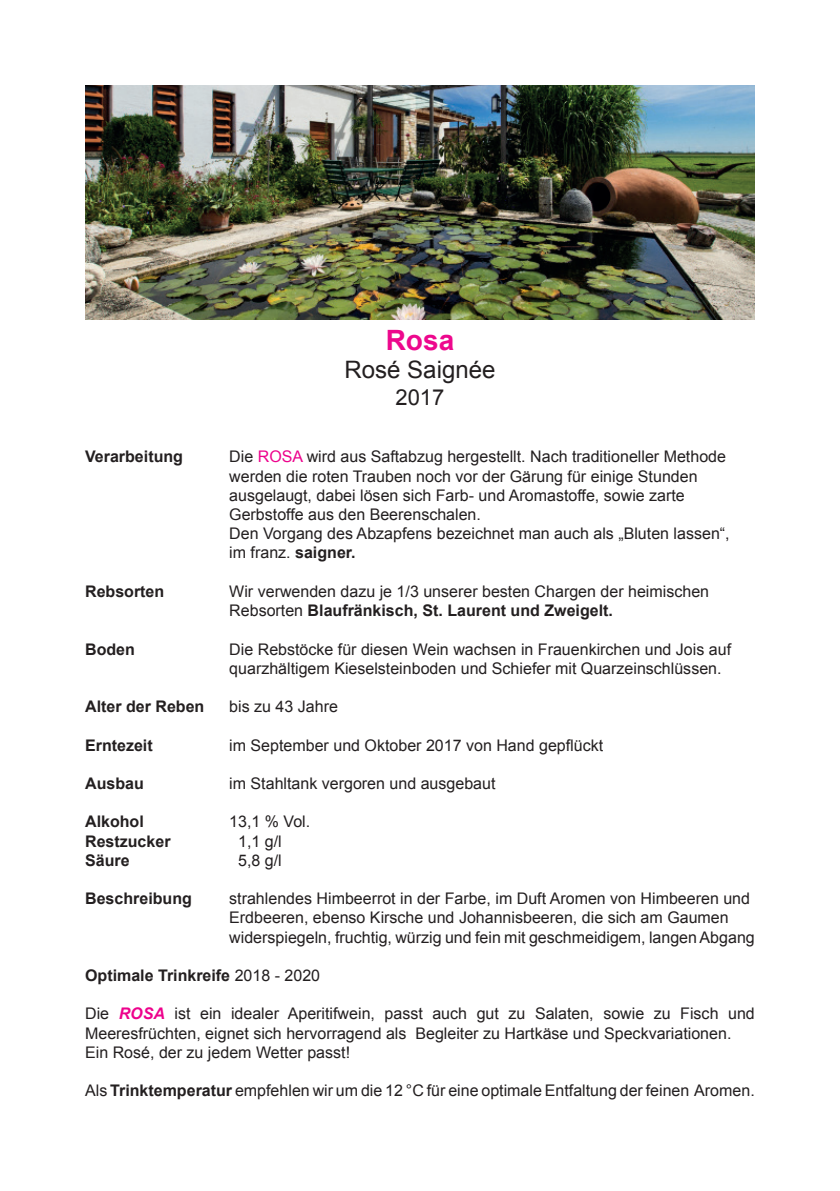
<style>
.page{position:relative;width:840px;height:1191px;background:#fff}
.page>*{position:absolute;margin:0;border:0;box-sizing:border-box;transform-origin:0 0}
.t1{font:700 28px "Arial";color:#ed088d}
.t2{font:24px "Arial";color:#231f20}
.t3{font:22px "Arial";color:#231f20}
.t4{font:16px/19.2px "Arial";color:#231f20}
.t5{font:700 16px "Arial";color:#231f20}
.s1{color:#ed028c}
.s2{font-weight:700}
.s3{font-weight:400}
.s4{font-weight:700;font-style:italic;color:#ed028c}
</style>
<div class="page">
<img style="left:85px;top:85px;width:669px;height:234px">
<h1 class="t1" style="left:385px;top:321px;width:70px">Rosa</h1>
<h2 class="t2" style="left:344px;top:354px;width:152px">Rosé Saignée</h2>
<h3 class="t3" style="left:395px;top:383px;width:50px">2017</h3>
<p class="t5" style="left:85px;top:446px;width:99px">Verarbeitung</p>
<p class="t4" style="left:229px;top:447px;width:501px">Die <span class="s1">ROSA</span> wird aus Saftabzug hergestellt. Nach traditioneller Methode werden die roten Trauben noch vor der Gärung für einige Stunden ausgelaugt, dabei lösen sich Farb- und Aromastoffe, sowie zarte Gerbstoffe aus den Beerenschalen.<br>Den Vorgang des Abzapfens bezeichnet man auch als „Bluten lassen“, im franz. <span class="s2">saigner.</span></p>
<p class="t5" style="left:85px;top:580px;width:81px">Rebsorten</p>
<p class="t4" style="left:229px;top:582px;width:481px">Wir verwenden dazu je 1/3 unserer besten Chargen der heimischen<br>Rebsorten <span class="s2">Blaufränkisch, St. Laurent und Zweigelt.</span></p>
<p class="t5" style="left:85px;top:638px;width:51px">Boden</p>
<p class="t4" style="left:229px;top:639px;width:503px">Die Rebstöcke für diesen Wein wachsen in Frauenkirchen und Jois auf quarzhältigem Kieselsteinboden und Schiefer mit Quarzeinschlüssen.</p>
<p class="t5" style="left:85px;top:696px;width:121px">Alter der Reben</p>
<p class="t4" style="left:229px;top:697px;width:110px">bis zu 43 Jahre</p>
<p class="t5" style="left:85px;top:734px;width:69px">Erntezeit</p>
<p class="t4" style="left:229px;top:735px;width:375px">im September und Oktober 2017 von Hand gepflückt</p>
<p class="t5" style="left:85px;top:772px;width:60px">Ausbau</p>
<p class="t4" style="left:229px;top:774px;width:267px">im Stahltank vergoren und ausgebaut</p>
<p class="t5" style="left:85px;top:811px;width:60px">Alkohol</p>
<p class="t4" style="left:229px;top:812px;width:82px">13,1 % Vol.</p>
<p class="t5" style="left:85px;top:830px;width:87px">Restzucker</p>
<p class="t4" style="left:238px;top:831px;width:45px">1,1 g/l</p>
<p class="t5" style="left:85px;top:849px;width:46px">Säure</p>
<p class="t4" style="left:238px;top:850px;width:45px">5,8 g/l</p>
<p class="t5" style="left:85px;top:888px;width:108px">Beschreibung</p>
<p class="t4" style="left:229px;top:889px;width:526px">strahlendes Himbeerrot in der Farbe, im Duft Aromen von Himbeeren und<br>Erdbeeren, ebenso Kirsche und Johannisbeeren, die sich am Gaumen widerspiegeln, fruchtig, würzig und fein mit geschmeidigem, langen Abgang</p>
<p class="t5" style="left:85px;top:964px;width:236px">Optimale Trinkreife <span class="s3">2018 - 2020</span></p>
<p class="t4" style="left:85px;top:1004px;width:670px">Die <span class="s4">ROSA</span> ist ein idealer Aperitifwein, passt auch gut zu Salaten, sowie zu Fisch und<br>Meeresfrüchten, eignet sich hervorragend als Begleiter zu Hartkäse und Speckvariationen.<br>Ein Rosé, der zu jedem Wetter passt!</p>
<p class="t4" style="left:85px;top:1081px;width:670px">Als <span class="s2">Trinktemperatur</span> empfehlen wir um die 12 °C für eine optimale Entfaltung der feinen Aromen.</p>
</div>
